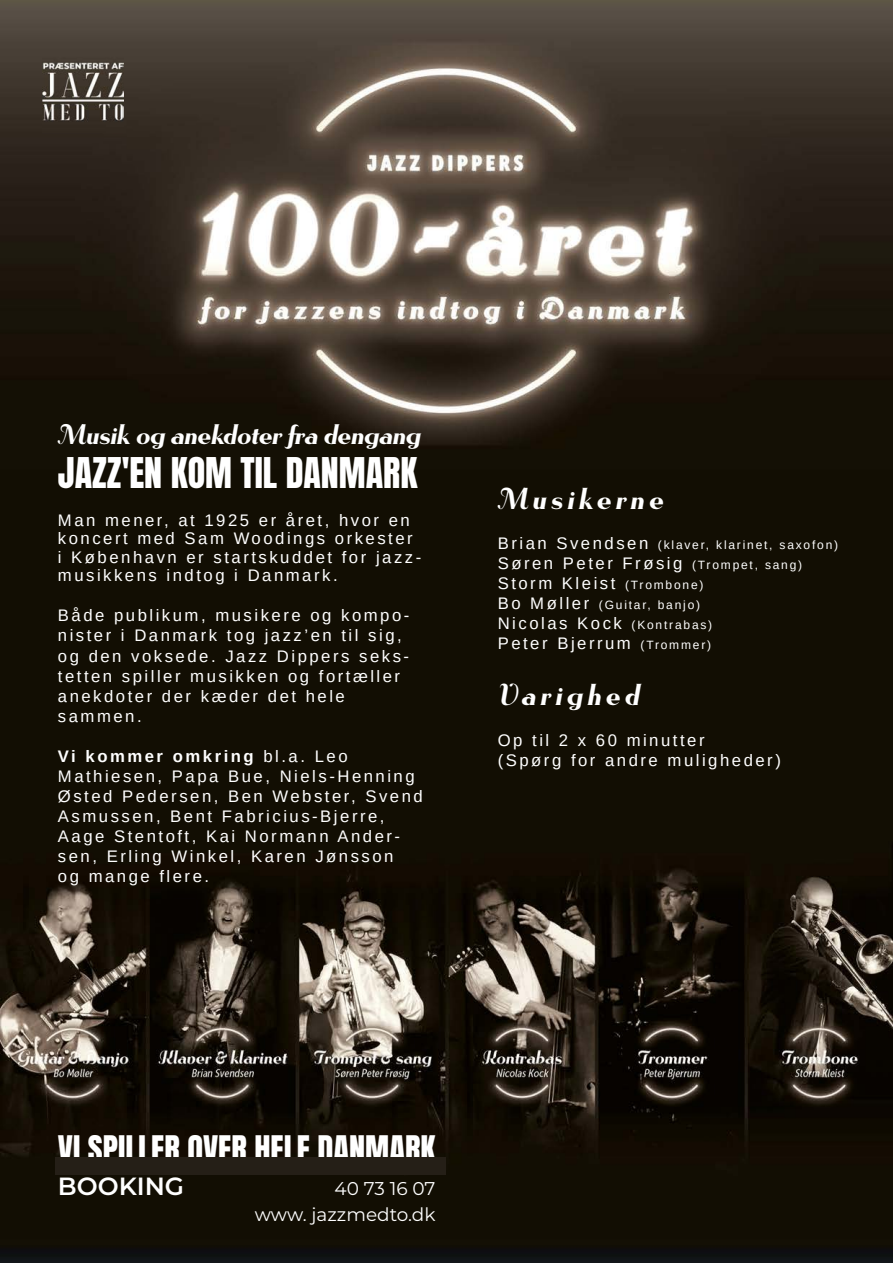
<style>
.page{position:relative;width:893px;height:1263px;background:#fff}
.page>*{position:absolute;margin:0;border:0;box-sizing:border-box;transform-origin:0 0}
.t1{font:36px "Anton";color:#fff}
.t2{font:32.25px "Anton";color:#fff}
.t3{font:30.15px "Rhythm One Solid";letter-spacing:.15em;color:#fff}
.t4{font:28.2px "Rhythm One Solid";color:#fff}
.t5{font:600 24.9px "Montserrat";color:#fff}
.t6{font:18.45px/26.2px "Montserrat";color:#fff;text-align:right}
.t7{font:16.65px/20.1px "Liberation Sans";letter-spacing:.15em;color:#fff}
.t8{font:12px "Liberation Sans";letter-spacing:.15em;color:#fff}
.s1{font-weight:700}
.s2{font-size:16.65px}
.s3{font-size:12px}
</style>
<div class="page">
<img style="left:0;top:0;width:893px;height:1263px">
<div style="left:55px;top:1157px;width:390px;height:18px;background:#251f17"></div>
<img style="left:42px;top:52px;width:81px;height:81px">
<h3 class="t4" style="left:58px;top:419px;width:364px">Musik og anekdoter fra dengang</h3>
<h1 class="t1" style="left:58px;top:454px;width:361px">JAZZ'EN KOM TIL DANMARK</h1>
<p class="t7" style="left:58px;top:511px;width:365px;line-height:18.5px">Man mener, at 1925 er året, hvor en koncert med Sam Woodings orkester<br>i København er startskuddet for jazz&shy;musikkens indtog i Danmark.</p>
<p class="t7" style="left:58px;top:606px;width:353px">Både publikum, musikere og kompo&shy;nister i Danmark tog jazz’en til sig, og den voksede. Jazz Dippers seks&shy;tetten spiller musikken og fortæller anekdoter der kæder det hele sammen.</p>
<p class="t7" style="left:58px;top:746px;width:366px"><span class="s1">Vi kommer omkring</span> bl.a. Leo<br>Mathiesen, Papa Bue, Niels-Henning<br>Østed Pedersen, Ben Webster, Svend<br>Asmussen, Bent Fabricius-Bjerre,<br>Aage Stentoft, Kai Normann Ander&shy;sen, Erling Winkel, Karen Jønsson<br>og mange flere.</p>
<h3 class="t3" style="left:498px;top:482px;width:167px">Musikerne</h3>
<p class="t8" style="left:498px;top:537px;width:342px"><span class="s2">Brian Svendsen</span> (klaver, klarinet, saxofon)</p>
<p class="t7" style="left:498px;top:553px;width:306px">Søren Peter Frøsig <span class="s3">(Trompet, sang)<br></span>Storm Kleist <span class="s3">(Trombone)</span></p>
<p class="t8" style="left:498px;top:597px;width:204px"><span class="s2">Bo Møller</span> (Guitar, banjo)</p>
<p class="t7" style="left:498px;top:613px;width:216px">Nicolas Kock <span class="s3">(Kontrabas)<br></span>Peter Bjerrum <span class="s3">(Trommer)</span></p>
<h3 class="t3" style="left:498px;top:679px;width:143px">Varighed</h3>
<p class="t7" style="left:498px;top:730px;width:285px">Op til 2 x 60 minutter<br>(Spørg for andre muligheder)</p>
<h2 class="t2" style="left:58px;top:1133px;width:379px">VI SPILLER OVER HELE DANMARK</h2>
<h3 class="t5" style="left:58px;top:1168px;width:128px">BOOKING</h3>
<p class="t6" style="left:255px;top:1174px;width:182px">40 73 16 07<br>www. jazzmedto.dk</p>
</div>
